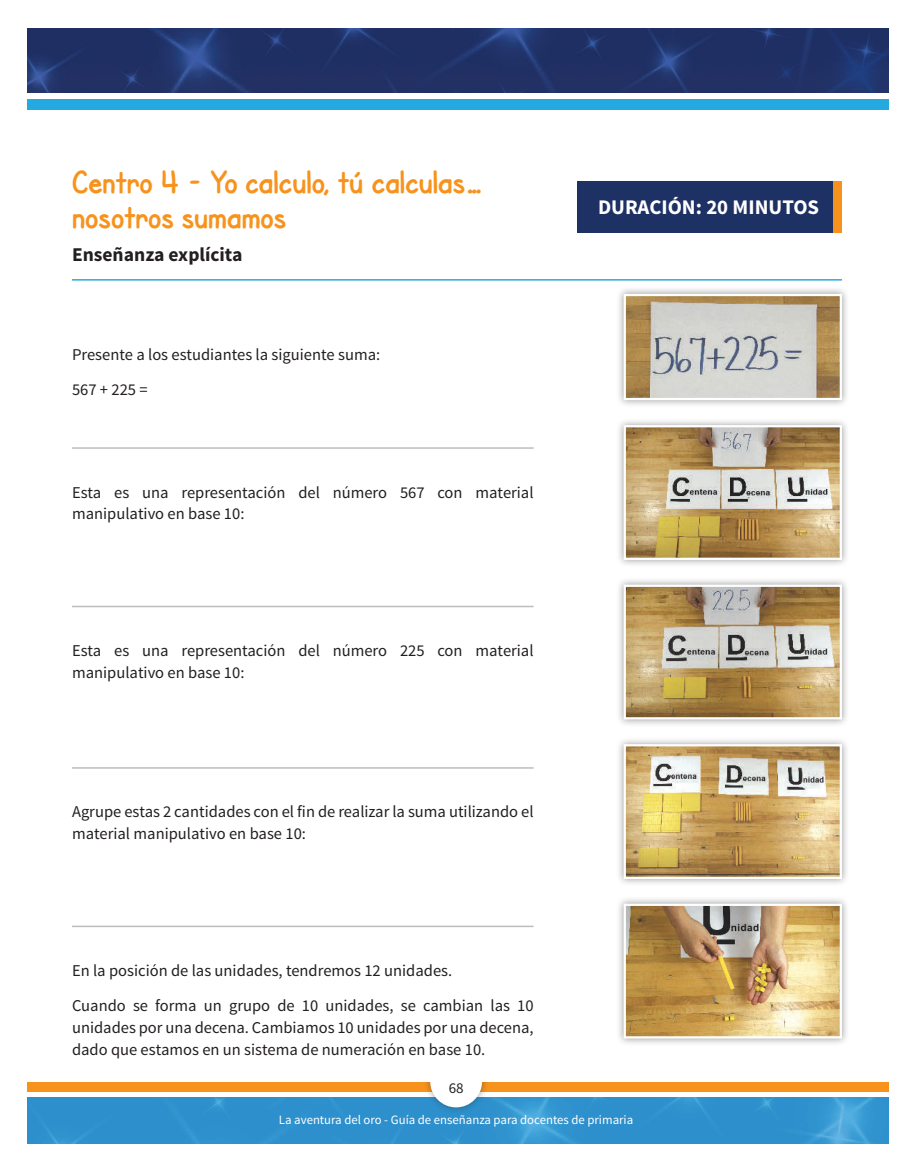
<style>
.page{position:relative;width:914px;height:1170px;background:#fff}
.page>*{position:absolute;margin:0;border:0;box-sizing:border-box;transform-origin:0 0}
._01_-_titre{font:700 33px/34.5px "SF Cartoonist Hand";color:#f7931d}
.t1{font:700 20.85px "Source Sans Pro";color:#fff}
.sous-titre_texte_lig{font:700 19.5px "Source Sans Pro";color:#231f20}
._03_-_texte{font:16.5px/21.8px "Source Sans Pro";color:#231f20}
.t2{font:15px "Source Sans Pro";color:#231f20}
.t3{font:12.75px "Source Sans Pro";color:#fff}
</style>
<div class="page">
<img style="left:27px;top:1098px;width:861px;height:45px">
<div style="left:27px;top:1081px;width:861px;height:11px;background:#f7931d"></div>
<div style="left:423px;top:1048px;width:66px;height:66px;background:#231f20;opacity:.44"></div>
<div style="left:432px;top:1057px;width:48px;height:49px;background:#fff;border-radius:50%"></div>
<div style="left:430px;top:1055px;width:52px;height:52px;border:3px solid #fff;border-radius:50%"></div>
<div style="left:27px;top:99px;width:861px;height:11px;background:#24aae1"></div>
<img style="left:27px;top:28px;width:861px;height:65px">
<div style="left:27px;top:1039px;width:861px;height:43px;background:#fff"></div>
<hr style="left:72px;top:279px;width:770px;height:2px;background:#24aae1">
<hr style="left:72px;top:447px;width:461px;height:2px;background:#bcbdc0">
<hr style="left:72px;top:606px;width:461px;height:1px;background:#bcbdc0">
<hr style="left:72px;top:767px;width:461px;height:1px;background:#bcbdc0">
<hr style="left:72px;top:925px;width:461px;height:2px;background:#bcbdc0">
<div style="left:577px;top:181px;width:263px;height:51px;background:#1e3165"></div>
<div style="left:833px;top:181px;width:9px;height:51px;background:#f7931d"></div>
<div style="left:616px;top:286px;width:233px;height:121px;background:#231f20;opacity:.44"></div>
<img style="left:626px;top:297px;width:213px;height:100px">
<div style="left:623px;top:294px;width:219px;height:106px;border:2px solid #fff"></div>
<div style="left:616px;top:417px;width:233px;height:150px;background:#231f20;opacity:.44"></div>
<img style="left:626px;top:428px;width:213px;height:129px">
<div style="left:623px;top:425px;width:219px;height:135px;border:2px solid #fff"></div>
<div style="left:616px;top:577px;width:233px;height:150px;background:#231f20;opacity:.44"></div>
<img style="left:626px;top:587px;width:213px;height:129px">
<div style="left:623px;top:584px;width:219px;height:135px;border:2px solid #fff"></div>
<div style="left:616px;top:736px;width:233px;height:150px;background:#231f20;opacity:.44"></div>
<img style="left:626px;top:747px;width:213px;height:129px">
<div style="left:623px;top:744px;width:219px;height:135px;border:2px solid #fff"></div>
<div style="left:616px;top:896px;width:233px;height:150px;background:#231f20;opacity:.44"></div>
<img style="left:626px;top:906px;width:213px;height:129px">
<div style="left:623px;top:903px;width:219px;height:135px;border:2px solid #fff"></div>
<p class="_01_-_titre" style="left:72px;top:165px;width:413px">Centro 4 - Yo calculo, tú calculas… nosotros sumamos</p>
<p class="sous-titre_texte_lig" style="left:72px;top:242px;width:172px">Enseñanza explícita</p>
<p class="_03_-_texte" style="left:72px;top:344px;width:310px">Presente a los estudiantes la siguiente suma:</p>
<p class="_03_-_texte" style="left:72px;top:379px;width:77px">567 + 225 =</p>
<p class="_03_-_texte" style="left:72px;top:481px;width:463px">Esta es una representación del número 567 con material manipulativo en base 10:</p>
<p class="_03_-_texte" style="left:72px;top:640px;width:463px">Esta es una representación del número 225 con material manipulativo en base 10:</p>
<p class="_03_-_texte" style="left:72px;top:801px;width:463px">Agrupe estas 2 cantidades con el fin de realizar la suma utilizando el material manipulativo en base 10:</p>
<p class="_03_-_texte" style="left:72px;top:960px;width:382px">En la posición de las unidades, tendremos 12 unidades.</p>
<p class="_03_-_texte" style="left:72px;top:995px;width:463px;text-align:justify">Cuando se forma un grupo de 10 unidades, se cambian las 10 unidades por una decena. Cambiamos 10 unidades por una decena, dado que estamos en un sistema de numeración en base 10.</p>
<p class="t2" style="left:449px;top:1078px;width:16px">68</p>
<p class="t1" style="left:598px;top:194px;width:223px">DURACIÓN: 20 MINUTOS</p>
<p class="t3" style="left:279px;top:1112px;width:356px">La aventura del oro - Guía de enseñanza para docentes de primaria</p>
</div>
